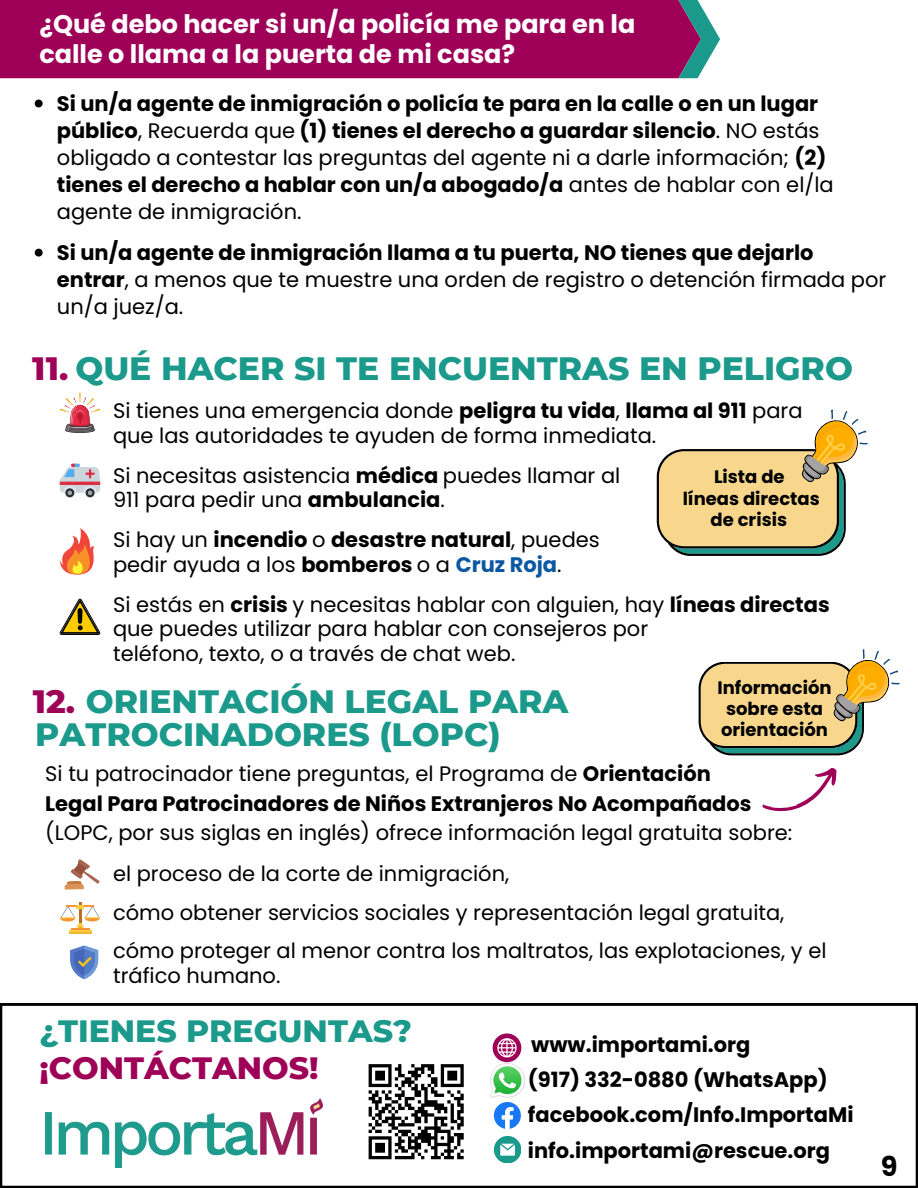
<style>
.page{position:relative;width:918px;height:1188px;background:#fff}
.page>*{position:absolute;margin:0;border:0;box-sizing:border-box;transform-origin:0 0}
.t1{font:800 33px "Montserrat";color:#1b998b}
.t2{font:800 31.5px "Montserrat";color:#1b998b}
.t3{font:800 31.5px "Montserrat";color:#9e0057}
.t4{font:700 27.3px "Poppins";color:#000}
.t5{font:700 25.5px/30.3px "Poppins";color:#fff}
.t6{font:21px/24.8px "Poppins";color:#000}
.t7{font:700 21px/27px "Poppins";color:#000}
.t8{font:700 18px/21.3px "Poppins";color:#000;text-align:center}
.s1{font-weight:400}
.s2{font-weight:700}
.s3{color:#9e0057}
.s4{font-weight:700;color:#0a57a2}
</style>
<div class="page">
<svg style="left:60px;top:393px;width:40px;height:40px"></svg>
<svg style="left:60px;top:464px;width:40px;height:33px"></svg>
<svg style="left:60px;top:528px;width:35px;height:47px"></svg>
<svg style="left:60px;top:599px;width:40px;height:36px"></svg>
<svg style="left:657px;top:409px;width:211px;height:147px"></svg>
<svg style="left:699px;top:649px;width:201px;height:106px"></svg>
<svg style="left:64px;top:859px;width:36px;height:31px"></svg>
<hr style="left:79px;top:902px;width:2px;height:30px;background:#bf6d26">
<hr style="left:69px;top:930px;width:23px;height:4px;background:#fbcb41">
<hr style="left:69px;top:932px;width:23px;height:2px;background:#efb732">
<svg style="left:60px;top:905px;width:40px;height:25px"></svg>
<svg style="left:70px;top:946px;width:28px;height:33px"></svg>
<svg style="left:0;top:1004px;width:918px;height:184px"></svg>
<img style="left:45px;top:1098px;width:277px;height:70px">
<div style="left:0;top:0;width:678px;height:78px;background:#9e0057"></div>
<svg style="left:678px;top:0;width:42px;height:78px"></svg>
<div style="left:362px;top:1058px;width:108px;height:108px;background:#fff"></div>
<svg style="left:368px;top:1064px;width:96px;height:96px"></svg>
<svg style="left:494px;top:1136px;width:27px;height:27px"></svg>
<img style="left:489px;top:1062px;width:36px;height:36px">
<svg style="left:494px;top:1102px;width:27px;height:27px"></svg>
<svg style="left:493px;top:1033px;width:28px;height:29px"></svg>
<svg style="left:35px;top:100px;width:8px;height:7px"></svg>
<svg style="left:35px;top:249px;width:8px;height:8px"></svg>
<svg style="left:762px;top:768px;width:75px;height:44px"></svg>
<h5 class="t5" style="left:39px;top:9px;width:598px">¿Qué debo hacer si un/a policía me para en la calle o llama a la puerta de mi casa?</h5>
<h1 class="t7" style="left:57px;top:90px;width:778px">Si un/a agente de inmigración o policía te para en la calle o en un lugar público<span class="s1">, Recuerda que</span> (1) tienes el derecho a guardar silencio<span class="s1">. NO estás obligado a contestar las preguntas del agente ni a darle información;</span> (2) tienes el derecho a hablar con un/a abogado/a <span class="s1">antes de hablar con el/la agente de inmigración.</span></h1>
<p class="t6" style="left:57px;top:239px;width:831px;line-height:27px"><span class="s2">Si un/a agente de inmigración llama a tu puerta, NO tienes que dejarlo entrar</span>, a menos que te muestre una orden de registro o detención firmada por un/a juez/a.</p>
<h5 class="t1" style="left:32px;top:348px;width:822px"><span class="s3">11.</span> QUÉ HACER SI TE ENCUENTRAS EN PELIGRO</h5>
<p class="t6" style="left:113px;top:399px;width:691px">Si tienes una emergencia donde <span class="s2">peligra tu vida</span>, <span class="s2">llama al 911</span> para que las autoridades te ayuden de forma inmediata.</p>
<h5 class="t6" style="left:113px;top:463px;width:509px">Si necesitas asistencia <span class="s2">médica</span> puedes llamar al<br>911 para pedir una <span class="s2">ambulancia</span>.</h5>
<p class="t8" style="left:714px;top:466px;width:72px">Lista de</p>
<p class="t8" style="left:683px;top:488px;width:139px">líneas directas de crisis</p>
<h3 class="t6" style="left:113px;top:527px;width:488px">Si hay un <span class="s2">incendio</span> o <span class="s2">desastre natural</span>, puedes pedir ayuda a los <span class="s2">bomberos</span> o a <span class="s4">Cruz Roja</span>.</h3>
<h5 class="t6" style="left:113px;top:592px;width:718px">Si estás en <span class="s2">crisis</span> y necesitas hablar con alguien, hay <span class="s2">líneas directas </span>que puedes utilizar para hablar con consejeros por<br>teléfono, texto, o a través de chat web.</h5>
<h5 class="t1" style="left:33px;top:681px;width:537px"><span class="s3">12.</span> ORIENTACIÓN LEGAL PARA</h5>
<p class="t1" style="left:35px;top:714px;width:467px">PATROCINADORES (LOPC)</p>
<p class="t8" style="left:717px;top:677px;width:116px">Información</p>
<p class="t8" style="left:721px;top:698px;width:109px;text-align:left">sobre esta orientación</p>
<h2 class="t6" style="left:45px;top:759px;width:749px;line-height:29.2px">Si tu patrocinador tiene preguntas, el Programa de <span class="s2">Orientación<br>Legal Para Patrocinadores de Niños Extranjeros No Acompañados </span>(LOPC, por sus siglas en inglés) ofrece información legal gratuita sobre:</h2>
<p class="t6" style="left:113px;top:862px;width:398px">el proceso de la corte de inmigración,</p>
<h1 class="t6" style="left:113px;top:900px;width:673px">cómo obtener servicios sociales y representación legal gratuita,</h1>
<p class="t6" style="left:113px;top:939px;width:715px">cómo proteger al menor contra los maltratos, las explotaciones, y el tráfico humano.</p>
<p class="t2" style="left:39px;top:1011px;width:374px">¿TIENES PREGUNTAS?</p>
<p class="t3" style="left:39px;top:1049px;width:281px">¡CONTÁCTANOS!</p>
<p class="t7" style="left:531px;top:1031px;width:221px">www.importami.org</p>
<p class="t7" style="left:528px;top:1066px;width:301px">(917) 332-0880 (WhatsApp)</p>
<h2 class="t7" style="left:528px;top:1102px;width:327px">facebook.com/Info.ImportaMi</h2>
<h1 class="t7" style="left:528px;top:1137px;width:303px">info.importami@rescue.org</h1>
<h5 class="t4" style="left:881px;top:1148px;width:18px">9</h5>
</div>
